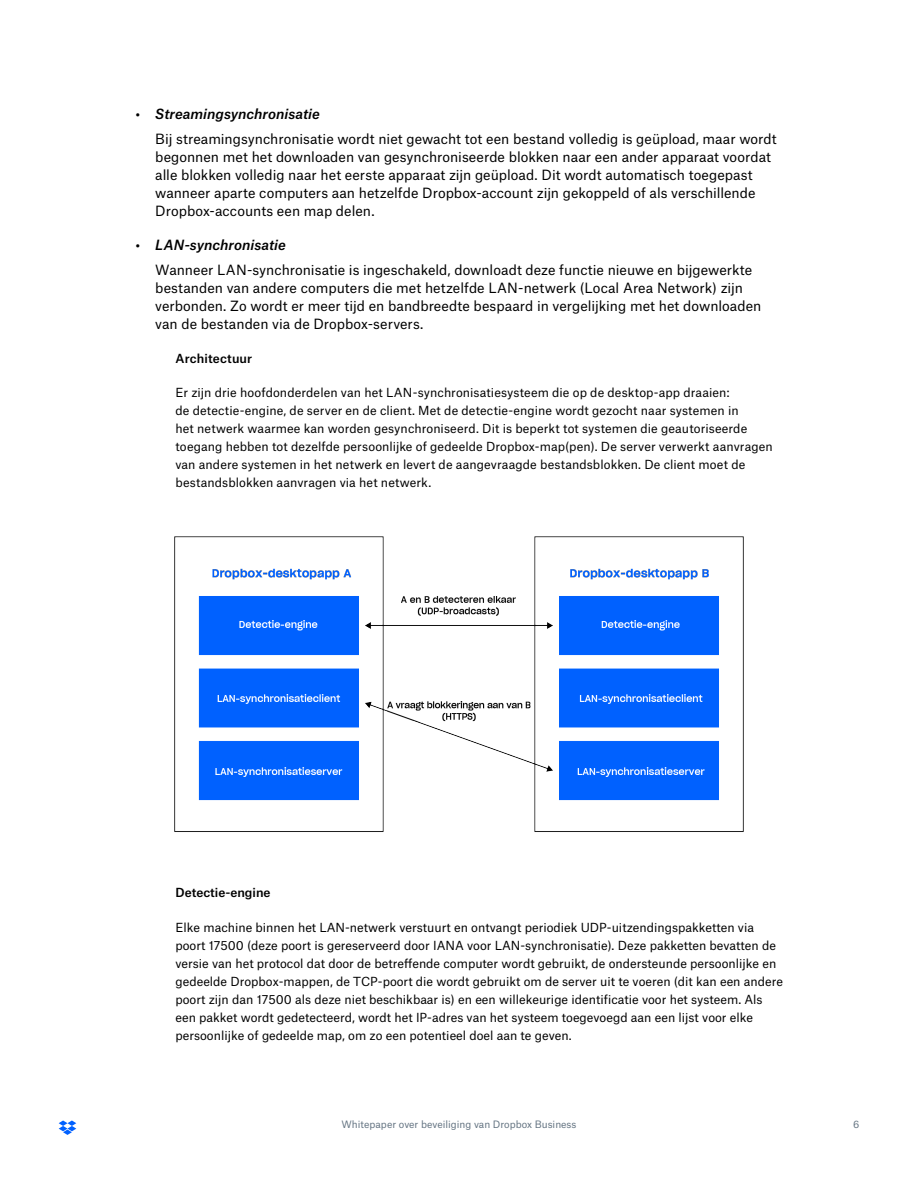
<style>
.page{position:relative;width:918px;height:1188px;background:#fff}
.page>*{position:absolute;margin:0;border:0;box-sizing:border-box;transform-origin:0 0}
.Body_bulleted{font:13.5px/18px "Atlas Grotesk";color:#000}
.t1{font:italic 500 13.5px "Atlas Grotesk";letter-spacing:.005em;color:#000}
.Body_indented{font:12px/18px "Atlas Grotesk";color:#000}
.Body_indented-2{font:500 12px "Atlas Grotesk";color:#000}
.t2{font:9.75px "Atlas Grotesk";color:#637381}
</style>
<div class="page">
<svg style="left:59px;top:1121px;width:17px;height:14px"></svg>
<img style="left:174px;top:536px;width:570px;height:296px">
<p class="t1" style="left:135px;top:103px;width:186px">• Streamingsynchronisatie</p>
<p class="Body_bulleted" style="left:155px;top:128px;width:623px">Bij streamingsynchronisatie wordt niet gewacht tot een bestand volledig is geüpload, maar wordt begonnen met het downloaden van gesynchroniseerde blokken naar een ander apparaat voordat alle blokken volledig naar het eerste apparaat zijn geüpload. Dit wordt automatisch toegepast wanneer aparte computers aan hetzelfde Dropbox-account zijn gekoppeld of als verschillende Dropbox-accounts een map delen.</p>
<p class="t1" style="left:135px;top:234px;width:152px">• LAN-synchronisatie</p>
<p class="Body_bulleted" style="left:155px;top:259px;width:608px">Wanneer LAN-synchronisatie is ingeschakeld, downloadt deze functie nieuwe en bijgewerkte bestanden van andere computers die met hetzelfde LAN-netwerk (Local Area Network) zijn verbonden. Zo wordt er meer tijd en bandbreedte bespaard in vergelijking met het downloaden van de bestanden via de Dropbox-servers.</p>
<p class="Body_indented-2" style="left:176px;top:348px;width:78px">Architectuur</p>
<p class="Body_indented" style="left:176px;top:382px;width:599px">Er zijn drie hoofdonderdelen van het LAN-synchronisatiesysteem die op de desktop-app draaien:<br>de detectie-engine, de server en de client. Met de detectie-engine wordt gezocht naar systemen in<br>het netwerk waarmee kan worden gesynchroniseerd. Dit is beperkt tot systemen die geautoriseerde toegang hebben tot dezelfde persoonlijke of gedeelde Dropbox-map(pen). De server verwerkt aanvragen van andere systemen in het netwerk en levert de aangevraagde bestandsblokken. De client moet de bestandsblokken aanvragen via het netwerk.</p>
<p class="Body_indented-2" style="left:176px;top:883px;width:97px">Detectie-engine</p>
<p class="Body_indented" style="left:176px;top:917px;width:609px">Elke machine binnen het LAN-netwerk verstuurt en ontvangt periodiek UDP-uitzendingspakketten via poort 17500 (deze poort is gereserveerd door IANA voor LAN-synchronisatie). Deze pakketten bevatten de versie van het protocol dat door de betreffende computer wordt gebruikt, de ondersteunde persoonlijke en gedeelde Dropbox-mappen, de TCP-poort die wordt gebruikt om de server uit te voeren (dit kan een andere poort zijn dan 17500 als deze niet beschikbaar is) en een willekeurige identificatie voor het systeem. Als een pakket wordt gedetecteerd, wordt het IP-adres van het systeem toegevoegd aan een lijst voor elke persoonlijke of gedeelde map, om zo een potentieel doel aan te geven.</p>
<p class="t2" style="left:342px;top:1117px;width:236px">Whitepaper over beveiliging van Dropbox Business</p>
<p class="t2" style="left:853px;top:1117px;width:8px">6</p>
</div>
